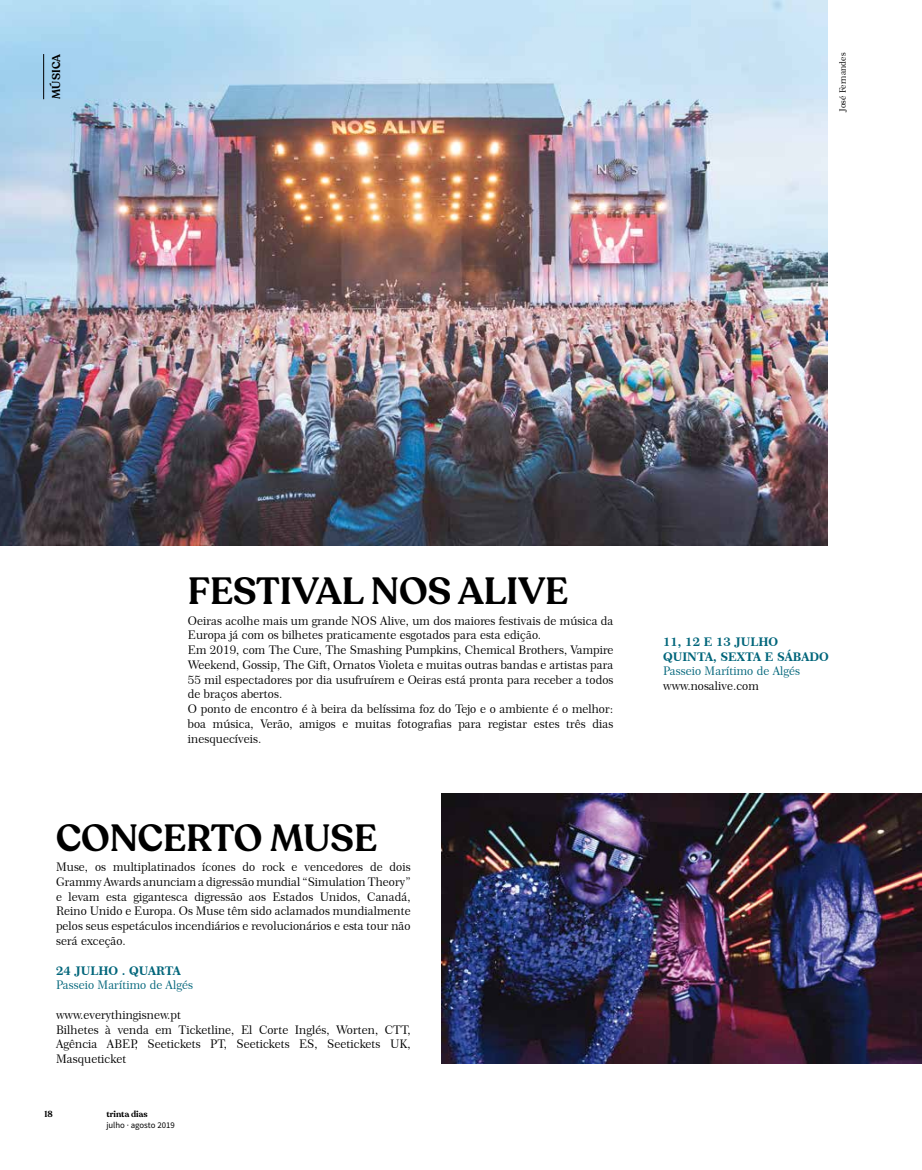
<style>
.page{position:relative;width:922px;height:1170px;background:#fff}
.page>*{position:absolute;margin:0;border:0;box-sizing:border-box;transform-origin:0 0}
.t1{font:600 37.5px "Recoleta";color:#000}
.t2{font:11.88px/14.8px "Century 751 BT Roman B";color:#000}
.t3{font:11.88px/14.8px "Century 751 BT Bold B";color:#00657a}
.t4{font:11.88px "Century 751 BT Roman B";color:#00657a}
.t5{font:600 11.25px "Recoleta";letter-spacing:.02em;color:#000}
.t6{font:8.75px "Source Sans Pro";color:#000}
.t7{font:8.75px "Century 751 BT Roman B";color:#000}
.t8{font:600 8.75px "Recoleta";color:#000}
</style>
<div class="page">
<img style="left:0;top:0;width:827px;height:545px">
<hr style="left:43px;top:54px;width:1px;height:45px;background:#000">
<img style="left:441px;top:793px;width:480px;height:270px">
<p class="t5" style="left:49px;top:99px;width:47px;rotate:-90deg">MÚSICA</p>
<p class="t7" style="left:837px;top:112px;width:61px;rotate:-90deg">José Fernandes</p>
<h1 class="t1" style="left:188px;top:568px;width:382px">FESTIVAL NOS ALIVE</h1>
<p class="t2" style="left:188px;top:613px;width:427px">Oeiras acolhe mais um grande NOS Alive, um dos maiores festivais de música da Europa já com os bilhetes praticamente esgotados para esta edição.<br>Em 2019, com The Cure, The Smashing Pumpkins, Chemical Brothers, Vampire Weekend, Gossip, The Gift, Ornatos Violeta e muitas outras bandas e artistas para 55 mil espectadores por dia usufruírem e Oeiras está pronta para receber a todos de braços abertos.<br>O ponto de encontro é à beira da belíssima foz do Tejo e o ambiente é o melhor: boa música, Verão, amigos e muitas fotografias para registar estes três dias inesquecíveis.</p>
<h1 class="t1" style="left:56px;top:814px;width:322px">CONCERTO MUSE</h1>
<p class="t2" style="left:56px;top:859px;width:356px;text-align:justify">Muse, os multiplatinados ícones do rock e vencedores de dois Grammy Awards anunciam a digressão mundial “Simulation Theory” e levam esta gigantesca digressão aos Estados Unidos, Canadá, Reino Unido e Europa. Os Muse têm sido aclamados mundialmente pelos seus espetáculos incendiários e revolucionários e esta tour não será exceção.</p>
<p class="t3" style="left:56px;top:962px;width:126px">24 JULHO . QUARTA</p>
<p class="t4" style="left:56px;top:977px;width:138px">Passeio Marítimo de Algés</p>
<p class="t2" style="left:56px;top:1006px;width:356px">www.everythingisnew.pt<br>Bilhetes à venda em Ticketline, El Corte Inglés, Worten, CTT, Agência ABEP, Seetickets PT, Seetickets ES, Seetickets UK, Masqueticket</p>
<p class="t8" style="left:44px;top:1108px;width:10px">18</p>
<p class="t8" style="left:106px;top:1108px;width:43px">trinta dias</p>
<p class="t6" style="left:106px;top:1119px;width:70px">julho · agosto 2019</p>
<p class="t3" style="left:663px;top:634px;width:167px">11, 12 E 13 JULHO<br>QUINTA, SEXTA E SÁBADO</p>
<p class="t4" style="left:663px;top:664px;width:138px">Passeio Marítimo de Algés</p>
<p class="t2" style="left:663px;top:678px;width:97px">www.nosalive.com</p>
</div>
